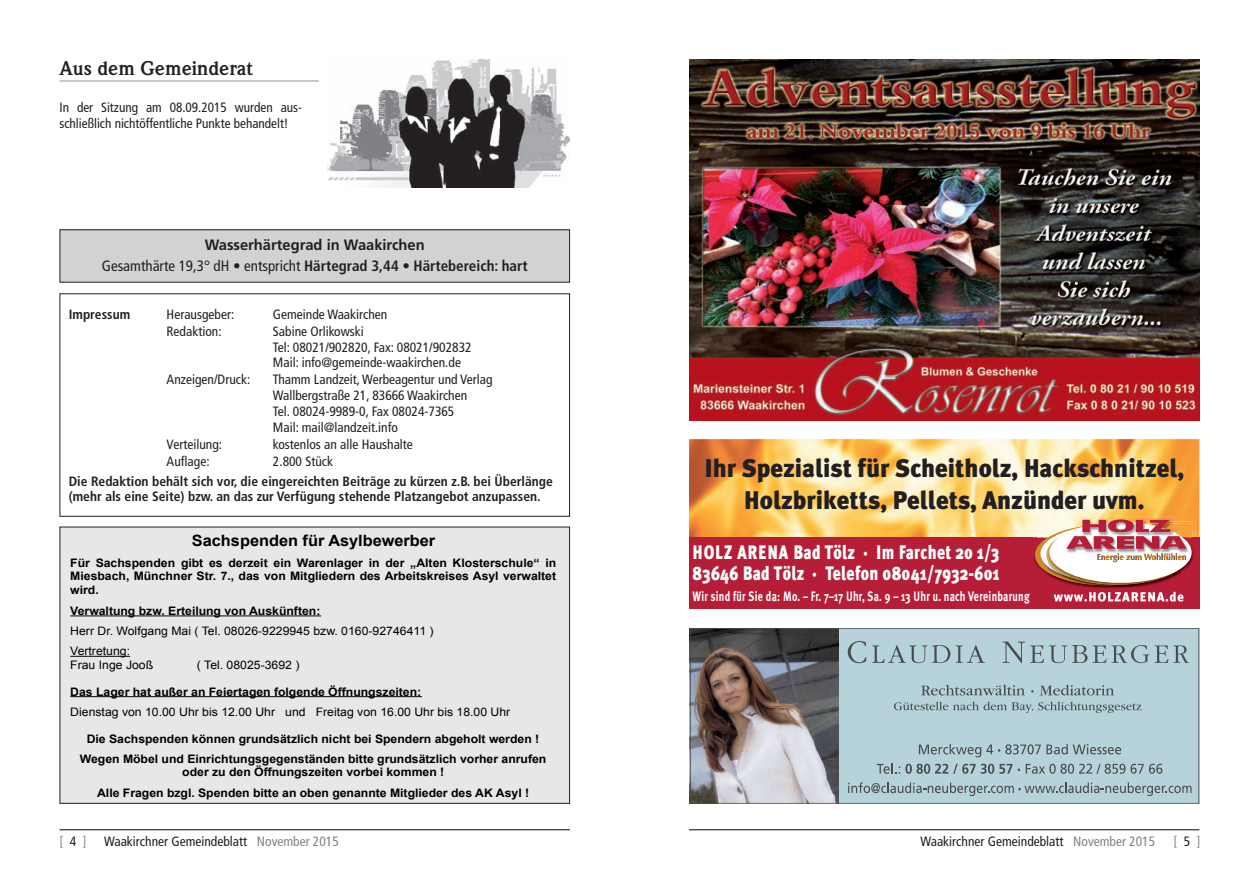
<style>
.page{position:relative;width:1259px;height:893px;background:#fff}
.page>*{position:absolute;margin:0;border:0;box-sizing:border-box;transform-origin:0 0}
.t1{font:900 25.5px/31.5px "Meta Plus";color:#231f20;text-align:center}
.t2{font:900 19.5px/21px "Meta Plus";letter-spacing:.02em;color:#fff;scale:.81 1}
.t3{font:700 19.5px "Weidemann";color:#231f20}
.t4{font:700 15.6px "Arial";color:#000;scale:1.05 1}
.t5{font:condensed 15px/21px "Frutiger";color:#231f20;text-align:center}
.t6{font:700 13.65px "Meta Plus";letter-spacing:.025em;color:#fff;scale:.75 1}
.t7{font:condensed 13.5px/15.8px "Frutiger";color:#231f20}
.t8{font:700 condensed 13.5px/15.8px "Frutiger";color:#231f20}
.t9{font:condensed 13.5px "Frutiger";color:#808285}
.t10{font:700 11.7px/13.5px "Arial";color:#000;text-align:center;scale:1.05 1}
.t11{font:11.7px/20.2px "Arial";color:#000;scale:1.05 1}
.s1{font-weight:700;font-stretch:normal}
.s2{font-weight:700}
.s3{color:#231f20}
.s4{color:#808285}
</style>
<div class="page">
<hr style="left:60px;top:829px;width:510px;height:1px;background:#231f20">
<hr style="left:689px;top:829px;width:510px;height:1px;background:#231f20">
<img style="left:327px;top:60px;width:243px;height:127px">
<hr style="left:60px;top:81px;width:259px;height:1px;background:#939598">
<div style="left:60px;top:293px;width:510px;height:224px;border:1px solid #231f20"></div>
<div style="left:60px;top:230px;width:509px;height:52px;background:#d1d2d4"></div>
<div style="left:60px;top:229px;width:510px;height:54px;border:1px solid #231f20"></div>
<div style="left:60px;top:527px;width:509px;height:276px;background:#e6e7e9"></div>
<hr style="left:70px;top:616px;width:251px;height:1px;background:#000">
<hr style="left:70px;top:656px;width:60px;height:1px;background:#000">
<hr style="left:70px;top:696px;width:352px;height:1px;background:#000">
<div style="left:60px;top:527px;width:510px;height:277px;border:1px solid #231f20"></div>
<img style="left:689px;top:439px;width:510px;height:98px">
<div style="left:689px;top:537px;width:510px;height:72px;background:#b61e37"></div>
<img style="left:1038px;top:544px;width:6px;height:26px">
<svg style="left:1033px;top:523px;width:14px;height:21px"></svg>
<svg style="left:1044px;top:566px;width:3px;height:6px"></svg>
<img style="left:1044px;top:541px;width:3px;height:25px">
<img style="left:1190px;top:521px;width:5px;height:16px">
<img style="left:1186px;top:537px;width:8px;height:31px">
<img style="left:1047px;top:521px;width:17px;height:3px">
<img style="left:1190px;top:523px;width:2px;height:14px">
<img style="left:1047px;top:524px;width:133px;height:63px">
<img style="left:1180px;top:564px;width:6px;height:10px">
<img style="left:1047px;top:528px;width:17px;height:9px">
<img style="left:1047px;top:537px;width:131px;height:48px">
<div style="left:1049px;top:522px;width:142px;height:61px;background:#fff;border-radius:50%"></div>
<img style="left:1079px;top:516px;width:95px;height:3px">
<img style="left:1064px;top:519px;width:126px;height:43px">
<svg style="left:1053px;top:587px;width:131px;height:15px"></svg>
<img style="left:689px;top:60px;width:510px;height:361px">
<svg style="left:690px;top:628px;width:509px;height:176px;background:#9fb0b6"></svg>
<h2 class="t3" style="left:60px;top:56px;width:194px">Aus dem Gemeinderat</h2>
<p class="t7" style="left:60px;top:100px;width:244px">In der Sitzung am 08.09.2015 wurden aus&shy;schließlich nichtöffentliche Punkte behandelt!</p>
<p class="t5" style="left:102px;top:235px;width:427px"><span class="s1">Wasserhärtegrad in Waakirchen<br></span>Gesamthärte 19,3° dH • entspricht <span class="s2">Härtegrad 3,44</span> • <span class="s2">Härtebereich: hart</span></p>
<p class="t8" style="left:69px;top:306px;width:63px">Impressum</p>
<p class="t7" style="left:167px;top:306px;width:69px">Herausgeber:</p>
<p class="t7" style="left:273px;top:306px;width:116px">Gemeinde Waakirchen</p>
<p class="t7" style="left:167px;top:323px;width:56px">Redaktion:</p>
<p class="t7" style="left:273px;top:323px;width:200px">Sabine Orlikowski<br>Tel: 08021/902820, Fax: 08021/902832<br>Mail: info@gemeinde-waakirchen.de</p>
<p class="t7" style="left:167px;top:372px;width:85px">Anzeigen/Druck:</p>
<p class="t7" style="left:273px;top:372px;width:221px">Thamm Landzeit, Werbeagentur und Verlag Wallbergstraße 21, 83666 Waakirchen<br>Tel. 08024-9989-0, Fax 08024-7365<br>Mail: mail@landzeit.info</p>
<p class="t7" style="left:167px;top:436px;width:57px">Verteilung:</p>
<p class="t7" style="left:273px;top:436px;width:141px">kostenlos an alle Haushalte</p>
<p class="t7" style="left:167px;top:453px;width:44px">Auflage:</p>
<p class="t7" style="left:273px;top:453px;width:62px">2.800 Stück</p>
<p class="t8" style="left:69px;top:473px;width:485px">Die Redaktion behält sich vor, die eingereichten Beiträge zu kürzen z.B. bei Überlänge (mehr als eine Seite) bzw. an das zur Verfügung stehende Platzangebot anzupassen.</p>
<h3 class="t4" style="left:192px;top:532px;width:233px">Sachspenden für Asylbewerber</h3>
<p class="t10" style="left:70px;top:556px;width:464px;text-align:justify">Für Sachspenden gibt es derzeit ein Warenlager in der „Alten Klosterschule“ in Miesbach, Münchner Str. 7., das von Mitgliedern des Arbeitskreises Asyl verwaltet wird.</p>
<p class="t10" style="left:70px;top:604px;width:240px">Verwaltung bzw. Erteilung von Auskünften:</p>
<p class="t11" style="left:70px;top:622px;width:348px">Herr Dr. Wolfgang Mai ( Tel. 08026-9229945 bzw. 0160-92746411 )<br>Vertretung:</p>
<p class="t11" style="left:70px;top:656px;width:80px">Frau Inge Jooß</p>
<p class="t11" style="left:197px;top:656px;width:99px">( Tel. 08025-3692 )</p>
<p class="t10" style="left:70px;top:685px;width:336px">Das Lager hat außer an Feiertagen folgende Öffnungszeiten:</p>
<p class="t11" style="left:70px;top:703px;width:420px">Dienstag von 10.00 Uhr bis 12.00 Uhr und Freitag von 16.00 Uhr bis 18.00 Uhr</p>
<p class="t10" style="left:80px;top:729px;width:446px;line-height:20.2px">Die Sachspenden können grundsätzlich nicht bei Spendern abgeholt werden !<br>Wegen Möbel und Einrichtungsgegenständen bitte grundsätzlich vorher anrufen</p>
<p class="t10" style="left:97px;top:762px;width:413px;line-height:20.2px">oder zu den Öffnungszeiten vorbei kommen !<br>Alle Fragen bzgl. Spenden bitte an oben genannte Mitglieder des AK Asyl !</p>
<h1 class="t1" style="left:704px;top:453px;width:481px">Ihr Spezialist für Scheitholz, Hackschnitzel,<br>Holzbriketts, Pellets, Anzünder uvm.</h1>
<h2 class="t2" style="left:692px;top:542px;width:380px">HOLZ ARENA Bad Tölz · Im Farchet 20 1/3<br>83646 Bad Tölz · Telefon 08041/7932-601</h2>
<p class="t6" style="left:692px;top:588px;width:451px">Wir sind für Sie da: Mo. – Fr. 7–17 Uhr, Sa. 9 – 13 Uhr u. nach Vereinbarung</p>
<p class="t9" style="left:60px;top:833px;width:29px">[<span class="s3">4</span>]</p>
<p class="t7" style="left:104px;top:833px;width:236px">Waakirchner Gemeindeblatt <span class="s4">November 2015</span></p>
<p class="t7" style="left:920px;top:833px;width:236px">Waakirchner Gemeindeblatt <span class="s4">November 2015</span></p>
<p class="t9" style="left:1173px;top:833px;width:29px">[<span class="s3">5</span>]</p>
</div>
